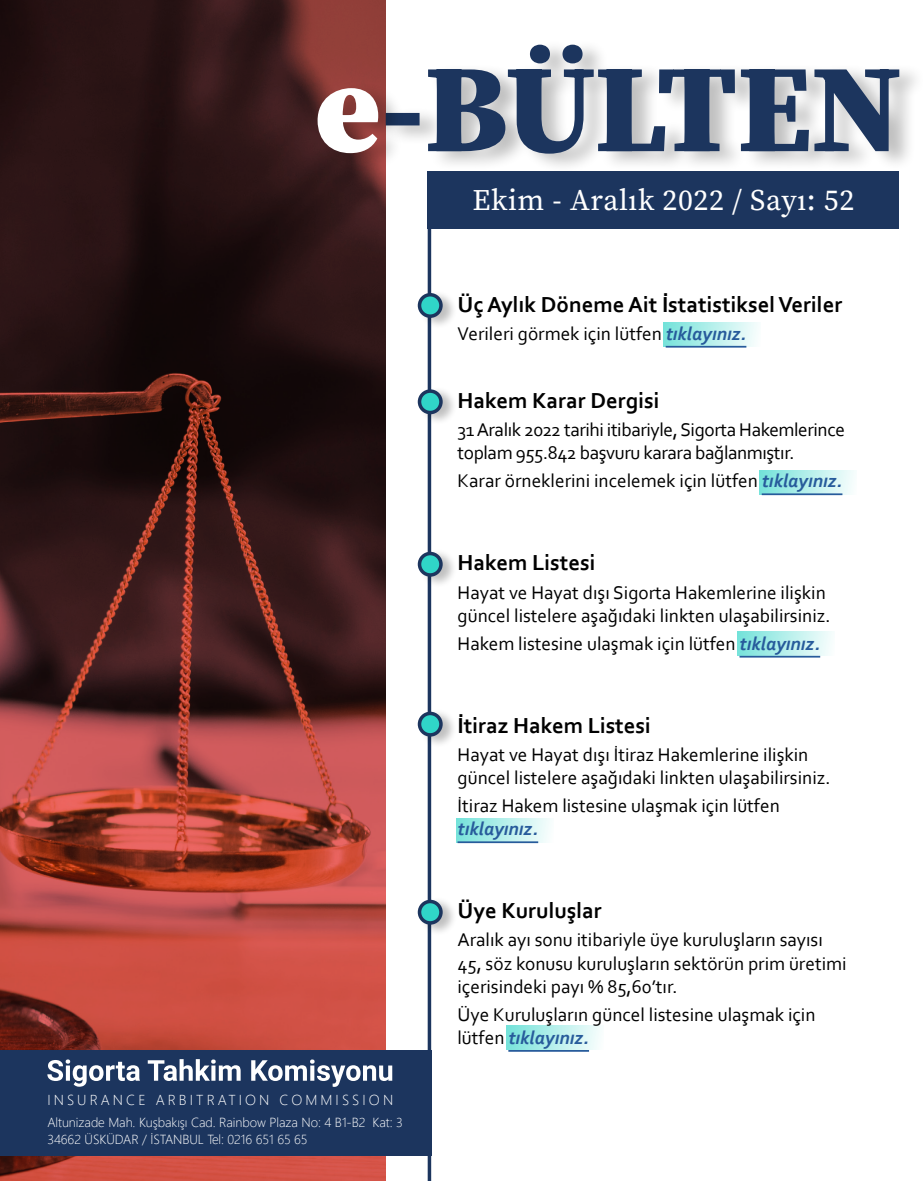
<style>
.page{position:relative;width:923px;height:1181px;background:#fff}
.page>*{position:absolute;margin:0;border:0;box-sizing:border-box;transform-origin:0 0}
.t1{font:29.75px "Source Serif Variable";letter-spacing:.02em;color:#fff}
.t2{font:700 22.75px "Corbel";color:#000}
.t3{font:19.25px/23.1px "Corbel";color:#000}
.t4{font:19.25px/23.1px "Corbel";letter-spacing:-.02em;color:#000}
.t5{font:italic 700 19.25px "Corbel";color:#275b9b}
.t6{font:300 14.35px "Segoe UI";letter-spacing:.215em;color:#fff}
.t7{font:300 13.12px/17.3px "Segoe UI";letter-spacing:-.005em;color:#fff}
.s1{font-weight:700;font-style:italic;color:#275b9b}
</style>
<div class="page">
<div style="left:663px;top:322px;width:98px;height:24px;background:linear-gradient(to right,#74e2da,#f9fdfd)"></div>
<div style="left:759px;top:471px;width:98px;height:24px;background:linear-gradient(to right,#74e2da,#f9fdfd)"></div>
<div style="left:737px;top:632px;width:98px;height:24px;background:linear-gradient(to right,#74e2da,#f9fdfd)"></div>
<div style="left:456px;top:818px;width:97px;height:24px;background:linear-gradient(to right,#75e3da,#fafefd)"></div>
<div style="left:506px;top:1026px;width:97px;height:24px;background:linear-gradient(to right,#75e2da,#f9fefd)"></div>
<svg style="left:0;top:0;width:386px;height:1181px;background:#602825"></svg>
<div style="left:387px;top:38px;width:536px;height:136px;background:#000;opacity:.25"></div>
<svg style="left:387px;top:45px;width:512px;height:109px"></svg>
<div style="left:428px;top:171px;width:471px;height:57px;background:#1c355e"></div>
<div style="left:318px;top:82px;width:87px;height:91px;background:#000;opacity:.25"></div>
<svg style="left:317px;top:88px;width:61px;height:65px"></svg>
<hr style="left:428px;top:228px;width:3px;height:953px;background:#1c355e">
<hr style="left:665px;top:346px;width:81px;height:2px;background:#275b9b">
<div style="left:418px;top:289px;width:40px;height:40px;background:#000;opacity:.25"></div>
<div style="left:419px;top:295px;width:22px;height:21px;background:#30d5c8;border-radius:50%"></div>
<div style="left:418px;top:293px;width:25px;height:25px;border:4px solid #1c355e;border-radius:50%"></div>
<hr style="left:761px;top:493px;width:81px;height:2px;background:#275b9b">
<div style="left:418px;top:386px;width:40px;height:40px;background:#000;opacity:.25"></div>
<div style="left:419px;top:391px;width:22px;height:21px;background:#30d5c8;border-radius:50%"></div>
<div style="left:418px;top:389px;width:25px;height:25px;border:4px solid #1c355e;border-radius:50%"></div>
<hr style="left:739px;top:656px;width:81px;height:1px;background:#275b9b">
<div style="left:418px;top:548px;width:40px;height:40px;background:#000;opacity:.25"></div>
<div style="left:419px;top:553px;width:22px;height:22px;background:#30d5c8;border-radius:50%"></div>
<div style="left:418px;top:552px;width:25px;height:25px;border:4px solid #1c355e;border-radius:50%"></div>
<hr style="left:457px;top:841px;width:81px;height:2px;background:#275b9b">
<div style="left:418px;top:708px;width:40px;height:40px;background:#000;opacity:.25"></div>
<div style="left:419px;top:713px;width:22px;height:22px;background:#30d5c8;border-radius:50%"></div>
<div style="left:418px;top:711px;width:25px;height:25px;border:4px solid #1c355e;border-radius:50%"></div>
<hr style="left:508px;top:1050px;width:81px;height:1px;background:#275b9b">
<div style="left:418px;top:896px;width:40px;height:40px;background:#000;opacity:.25"></div>
<div style="left:419px;top:901px;width:22px;height:22px;background:#30d5c8;border-radius:50%"></div>
<div style="left:418px;top:899px;width:25px;height:25px;border:4px solid #1c355e;border-radius:50%"></div>
<div style="left:0;top:1050px;width:431px;height:105px;background:#1c355e"></div>
<svg style="left:47px;top:1059px;width:345px;height:28px"></svg>
<p class="t6" style="left:47px;top:1086px;width:347px">INSURANCE ARBITRATION COMMISSION</p>
<p class="t7" style="left:47px;top:1112px;width:357px">Altunizade Mah. Kuşbakışı Cad. Rainbow Plaza No: 4 B1-B2 Kat: 3<br>34662 ÜSKÜDAR / İSTANBUL Tel: 0216 651 65 65</p>
<h1 class="t1" style="left:472px;top:180px;width:383px">Ekim - Aralık 2022 / Sayı: 52</h1>
<p class="t2" style="left:457px;top:290px;width:386px">Üç Aylık Döneme Ait İstatistiksel Veriler</p>
<p class="t3" style="left:457px;top:321px;width:290px">Verileri görmek için lütfen <span class="s1">tıklayınız.</span></p>
<p class="t2" style="left:457px;top:386px;width:203px">Hakem Karar Dergisi</p>
<p class="t4" style="left:457px;top:418px;width:389px">31 Aralık 2022 tarihi itibariyle, Sigorta Hakemlerince toplam 955.842 başvuru karara bağlanmıştır.</p>
<p class="t3" style="left:457px;top:469px;width:386px">Karar örneklerini incelemek için lütfen <span class="s1">tıklayınız.</span></p>
<p class="t2" style="left:457px;top:549px;width:139px">Hakem Listesi</p>
<p class="t3" style="left:457px;top:580px;width:374px">Hayat ve Hayat dışı Sigorta Hakemlerine ilişkin güncel listelere aşağıdaki linkten ulaşabilirsiniz.</p>
<p class="t3" style="left:457px;top:631px;width:364px">Hakem listesine ulaşmak için lütfen <span class="s1">tıklayınız.</span></p>
<p class="t2" style="left:457px;top:711px;width:195px">İtiraz Hakem Listesi</p>
<p class="t3" style="left:457px;top:742px;width:374px">Hayat ve Hayat dışı İtiraz Hakemlerine ilişkin güncel listelere aşağıdaki linkten ulaşabilirsiniz.</p>
<p class="t3" style="left:457px;top:793px;width:324px">İtiraz Hakem listesine ulaşmak için lütfen</p>
<p class="t5" style="left:457px;top:817px;width:82px">tıklayınız.</p>
<p class="t2" style="left:457px;top:896px;width:146px">Üye Kuruluşlar</p>
<p class="t3" style="left:457px;top:928px;width:390px">Aralık ayı sonu itibariyle üye kuruluşların sayısı<br>45, söz konusu kuruluşların sektörün prim üretimi içerisindeki payı % 85,60’tır.</p>
<p class="t3" style="left:457px;top:1002px;width:359px">Üye Kuruluşların güncel listesine ulaşmak için lütfen <span class="s1">tıklayınız.</span></p>
</div>
